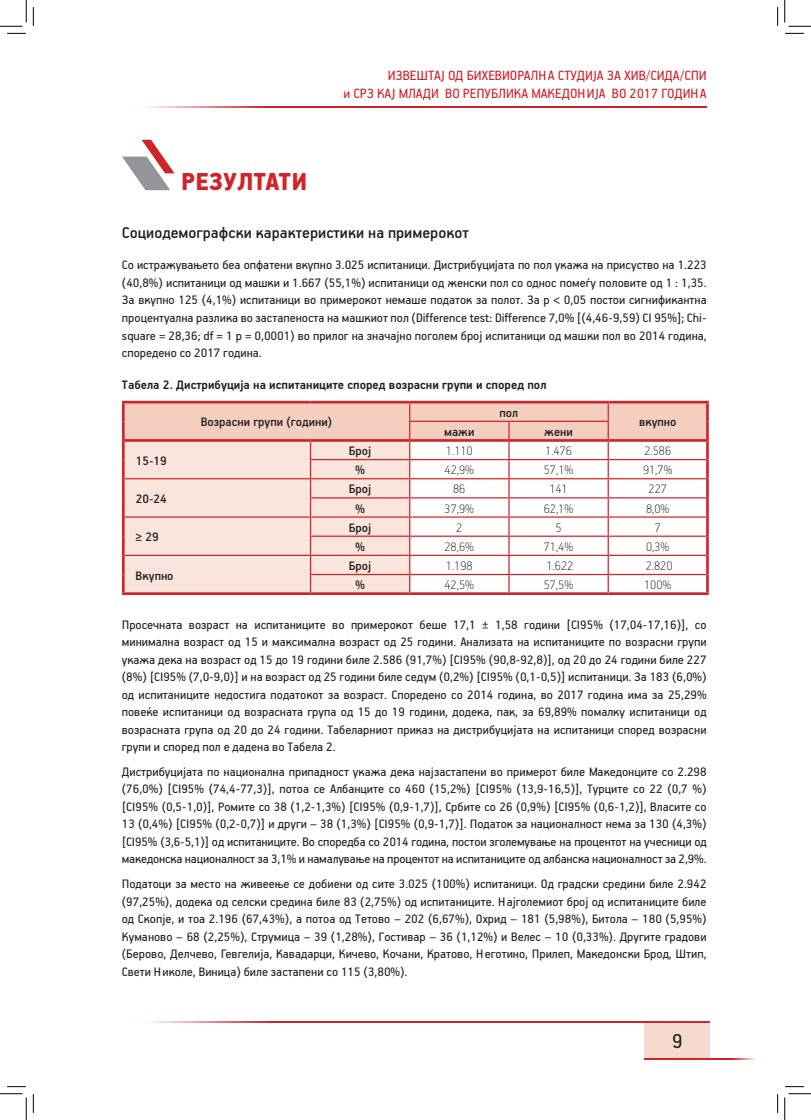
<style>
.page{position:relative;width:811px;height:1120px;background:#fff}
.page>*{position:absolute;margin:0;border:0;box-sizing:border-box;transform-origin:0 0}
.t1{font:900 27.5px "PF Handbook Pro";color:#d1232a}
.t2{font:22.5px "PF Handbook Pro";color:#231f20}
.t3{font:500 17.5px "PF Handbook Pro";color:#231f20}
.t4{font:15px/18px "PF Handbook Pro";color:#d1232a;text-align:right}
.t5{font:13.75px/17.5px "PF Handbook Pro";color:#231f20;text-align:justify}
.t6{font:100 13.75px "PF Handbook Pro";color:#231f20}
.t7{font:500 13.75px "PF Handbook Pro";color:#231f20}
.t8{font:700 13.75px "PF Handbook Pro";color:#231f20}
</style>
<div class="page">
<div style="left:644px;top:1022px;width:66px;height:35px;background:#f7dace"></div>
<hr style="left:122px;top:106px;width:585px;height:1px;background:#d1232a">
<hr style="left:125px;top:1021px;width:585px;height:1px;background:#d1232a">
<hr style="left:644px;top:1057px;width:116px;height:2px;background:#d1232a">
<svg style="left:122px;top:140px;width:53px;height:50px"></svg>
<hr style="left:122px;top:441px;width:3px;height:18px;background:#d1232a">
<hr style="left:122px;top:459px;width:3px;height:19px;background:#d1232a">
<hr style="left:706px;top:441px;width:3px;height:18px;background:#d1232a">
<hr style="left:706px;top:459px;width:3px;height:19px;background:#d1232a">
<hr style="left:122px;top:478px;width:3px;height:19px;background:#d1232a">
<hr style="left:122px;top:497px;width:3px;height:20px;background:#d1232a">
<hr style="left:706px;top:478px;width:3px;height:19px;background:#d1232a">
<hr style="left:706px;top:497px;width:3px;height:20px;background:#d1232a">
<hr style="left:122px;top:517px;width:3px;height:19px;background:#d1232a">
<hr style="left:122px;top:536px;width:3px;height:19px;background:#d1232a">
<hr style="left:706px;top:517px;width:3px;height:19px;background:#d1232a">
<hr style="left:706px;top:536px;width:3px;height:19px;background:#d1232a">
<hr style="left:122px;top:555px;width:3px;height:19px;background:#d1232a">
<hr style="left:122px;top:574px;width:3px;height:18px;background:#d1232a">
<hr style="left:122px;top:592px;width:188px;height:2px;background:#d1232a">
<hr style="left:706px;top:555px;width:3px;height:19px;background:#d1232a">
<hr style="left:706px;top:574px;width:3px;height:18px;background:#d1232a">
<hr style="left:310px;top:592px;width:100px;height:2px;background:#d1232a">
<hr style="left:410px;top:592px;width:99px;height:2px;background:#d1232a">
<hr style="left:509px;top:592px;width:99px;height:2px;background:#d1232a">
<hr style="left:608px;top:592px;width:101px;height:2px;background:#d1232a">
<svg style="left:123px;top:403px;width:584px;height:189px"></svg>
<hr style="left:122px;top:400px;width:188px;height:3px;background:#d1232a">
<hr style="left:122px;top:403px;width:3px;height:18px;background:#d1232a">
<hr style="left:310px;top:400px;width:100px;height:3px;background:#d1232a">
<hr style="left:122px;top:421px;width:3px;height:18px;background:#d1232a">
<hr style="left:122px;top:439px;width:188px;height:2px;background:#d1232a">
<hr style="left:310px;top:439px;width:100px;height:2px;background:#d1232a">
<hr style="left:410px;top:400px;width:99px;height:3px;background:#d1232a">
<hr style="left:509px;top:400px;width:99px;height:3px;background:#d1232a">
<hr style="left:608px;top:400px;width:101px;height:3px;background:#d1232a">
<hr style="left:706px;top:403px;width:3px;height:18px;background:#d1232a">
<hr style="left:706px;top:421px;width:3px;height:18px;background:#d1232a">
<hr style="left:608px;top:439px;width:101px;height:2px;background:#d1232a">
<hr style="left:410px;top:439px;width:99px;height:2px;background:#d1232a">
<hr style="left:509px;top:439px;width:99px;height:2px;background:#d1232a">
<svg style="left:7px;top:33px;width:19px;height:1px"></svg>
<svg style="left:785px;top:33px;width:19px;height:1px"></svg>
<svg style="left:33px;top:7px;width:1px;height:19px"></svg>
<svg style="left:33px;top:1094px;width:1px;height:18px"></svg>
<svg style="left:777px;top:7px;width:1px;height:19px"></svg>
<svg style="left:777px;top:1094px;width:1px;height:18px"></svg>
<svg style="left:0;top:0;width:27px;height:27px"></svg>
<svg style="left:0;top:1093px;width:27px;height:26px"></svg>
<svg style="left:784px;top:0;width:27px;height:27px"></svg>
<svg style="left:784px;top:1093px;width:27px;height:26px"></svg>
<p class="t4" style="left:343px;top:66px;width:365px">ИЗВЕШТАЈ ОД БИХЕВИОРАЛНА СТУДИЈА ЗА ХИВ/СИДА/СПИ<br>и СРЗ КАЈ МЛАДИ ВО РЕПУБЛИКА МАКЕДОНИЈА ВО 2017 ГОДИНА</p>
<h1 class="t1" style="left:181px;top:165px;width:124px">РЕЗУЛТАТИ</h1>
<p class="t3" style="left:122px;top:221px;width:348px">Социодемографски карактеристики на примерокот</p>
<p class="t5" style="left:122px;top:256px;width:586px">Со истражувањето беа опфатени вкупно 3.025 испитаници. Дистрибуцијата по пол укажа на присуство на 1.223 (40,8%) испитаници од машки и 1.667 (55,1%) испитаници од женски пол со однос помеѓу половите од 1 : 1,35.<br>За вкупно 125 (4,1%) испитаници во примерокот немаше податок за полот. За p &lt; 0,05 постои сигнификантна процентуална разлика во застапеноста на машкиот пол (Difference test: Difference 7,0% [(4,46-9,59) CI 95%]; Chi&shy;square = 28,36; df = 1 p = 0,0001) во прилог на значајно поголем број испитаници од машки пол во 2014 година, споредено со 2017 година.</p>
<p class="t8" style="left:122px;top:376px;width:426px">Табела 2. Дистрибуција на испитаниците според возрасни групи и според пол</p>
<p class="t7" style="left:201px;top:413px;width:133px">Возрасни групи (години)</p>
<p class="t7" style="left:500px;top:404px;width:20px">пол</p>
<p class="t7" style="left:639px;top:413px;width:39px">вкупно</p>
<p class="t7" style="left:444px;top:423px;width:32px">мажи</p>
<p class="t7" style="left:544px;top:423px;width:30px">жени</p>
<p class="t7" style="left:136px;top:452px;width:33px">15-19</p>
<p class="t7" style="left:136px;top:490px;width:33px">20-24</p>
<p class="t7" style="left:136px;top:528px;width:25px">≥ 29</p>
<p class="t7" style="left:349px;top:442px;width:24px">Број</p>
<p class="t6" style="left:446px;top:442px;width:28px">1.110</p>
<p class="t6" style="left:545px;top:442px;width:28px">1.476</p>
<p class="t6" style="left:644px;top:442px;width:28px">2.586</p>
<p class="t7" style="left:355px;top:461px;width:12px">%</p>
<p class="t6" style="left:444px;top:461px;width:31px">42,9%</p>
<p class="t6" style="left:544px;top:461px;width:31px">57,1%</p>
<p class="t6" style="left:643px;top:461px;width:31px">91,7%</p>
<p class="t7" style="left:349px;top:480px;width:24px">Број</p>
<p class="t6" style="left:453px;top:481px;width:14px">86</p>
<p class="t6" style="left:549px;top:481px;width:20px">141</p>
<p class="t6" style="left:648px;top:481px;width:20px">227</p>
<p class="t7" style="left:355px;top:499px;width:12px">%</p>
<p class="t6" style="left:444px;top:500px;width:31px">37,9%</p>
<p class="t6" style="left:544px;top:500px;width:31px">62,1%</p>
<p class="t6" style="left:646px;top:500px;width:25px">8,0%</p>
<p class="t7" style="left:349px;top:519px;width:24px">Број</p>
<p class="t6" style="left:456px;top:519px;width:8px">2</p>
<p class="t6" style="left:555px;top:519px;width:8px">5</p>
<p class="t6" style="left:655px;top:519px;width:8px">7</p>
<p class="t7" style="left:355px;top:538px;width:12px">%</p>
<p class="t6" style="left:444px;top:538px;width:31px">28,6%</p>
<p class="t6" style="left:544px;top:538px;width:31px">71,4%</p>
<p class="t6" style="left:646px;top:538px;width:25px">0,3%</p>
<p class="t7" style="left:349px;top:557px;width:24px">Број</p>
<p class="t6" style="left:446px;top:557px;width:28px">1.198</p>
<p class="t6" style="left:546px;top:557px;width:28px">1.622</p>
<p class="t6" style="left:646px;top:557px;width:28px">2.820</p>
<p class="t7" style="left:355px;top:576px;width:12px">%</p>
<p class="t6" style="left:444px;top:576px;width:31px">42,5%</p>
<p class="t6" style="left:544px;top:576px;width:31px">57,5%</p>
<p class="t6" style="left:644px;top:576px;width:29px">100%</p>
<p class="t5" style="left:122px;top:615px;width:586px">Просечната возраст на испитаниците во примерокот беше 17,1 ± 1,58 години [CI95% (17,04-17,16)], со минимална возраст од 15 и максимална возраст од 25 години. Анализата на испитаниците по возрасни групи укажа дека на возраст од 15 до 19 години биле 2.586 (91,7%) [CI95% (90,8-92,8)], од 20 до 24 години биле 227 (8%) [CI95% (7,0-9,0)] и на возраст од 25 години биле седум (0,2%) [CI95% (0,1-0,5)] испитаници. За 183 (6,0%) од испитаниците недостига податокот за возраст. Споредено со 2014 година, во 2017 година има за 25,29% повеќе испитаници од возрасната група од 15 до 19 години, додека, пак, за 69,89% помалку испитаници од возрасната група од 20 до 24 години. Табеларниот приказ на дистрибуцијата на испитаници според возрасни групи и според пол е дадена во Табела 2.</p>
<p class="t5" style="left:122px;top:762px;width:586px">Дистрибуцијата по национална припадност укажа дека најзастапени во примерот биле Македонците со 2.298 (76,0%) [CI95% (74,4-77,3)], потоа сe Албанците со 460 (15,2%) [CI95% (13,9-16,5)], Турците со 22 (0,7 %) [CI95% (0,5-1,0)], Ромите со 38 (1,2-1,3%) [CI95% (0,9-1,7)], Србите со 26 (0,9%) [CI95% (0,6-1,2)], Власите со 13 (0,4%) [CI95% (0,2-0,7)] и други – 38 (1,3%) [CI95% (0,9-1,7)]. Податок за националност нема за 130 (4,3%) [CI95% (3,6-5,1)] од испитаниците. Во споредба со 2014 година, постои зголемување на процентот на учесници од македонска националност за 3,1% и намалување на процентот на испитаниците од албанска националност за 2,9%.</p>
<p class="t5" style="left:122px;top:874px;width:586px">Податоци за место на живеење се добиени од сите 3.025 (100%) испитаници. Од градски средини биле 2.942 (97,25%), додека од селски средина биле 83 (2,75%) од испитаниците. Најголемиот број од испитаниците биле од Скопје, и тоа 2.196 (67,43%), а потоа од Тетово – 202 (6,67%), Охрид – 181 (5,98%), Битола – 180 (5,95%)<br>Куманово – 68 (2,25%), Струмица – 39 (1,28%), Гостивар – 36 (1,12%) и Велес – 10 (0,33%). Другите градови (Берово, Делчево, Гевгелија, Кавадарци, Кичево, Кочани, Кратово, Неготино, Прилеп, Македонски Брод, Штип, Свети Николе, Виница) биле застапени со 115 (3,80%).</p>
<p class="t7" style="left:136px;top:566px;width:40px">Вкупно</p>
<h2 class="t2" style="left:672px;top:1027px;width:12px">9</h2>
</div>
